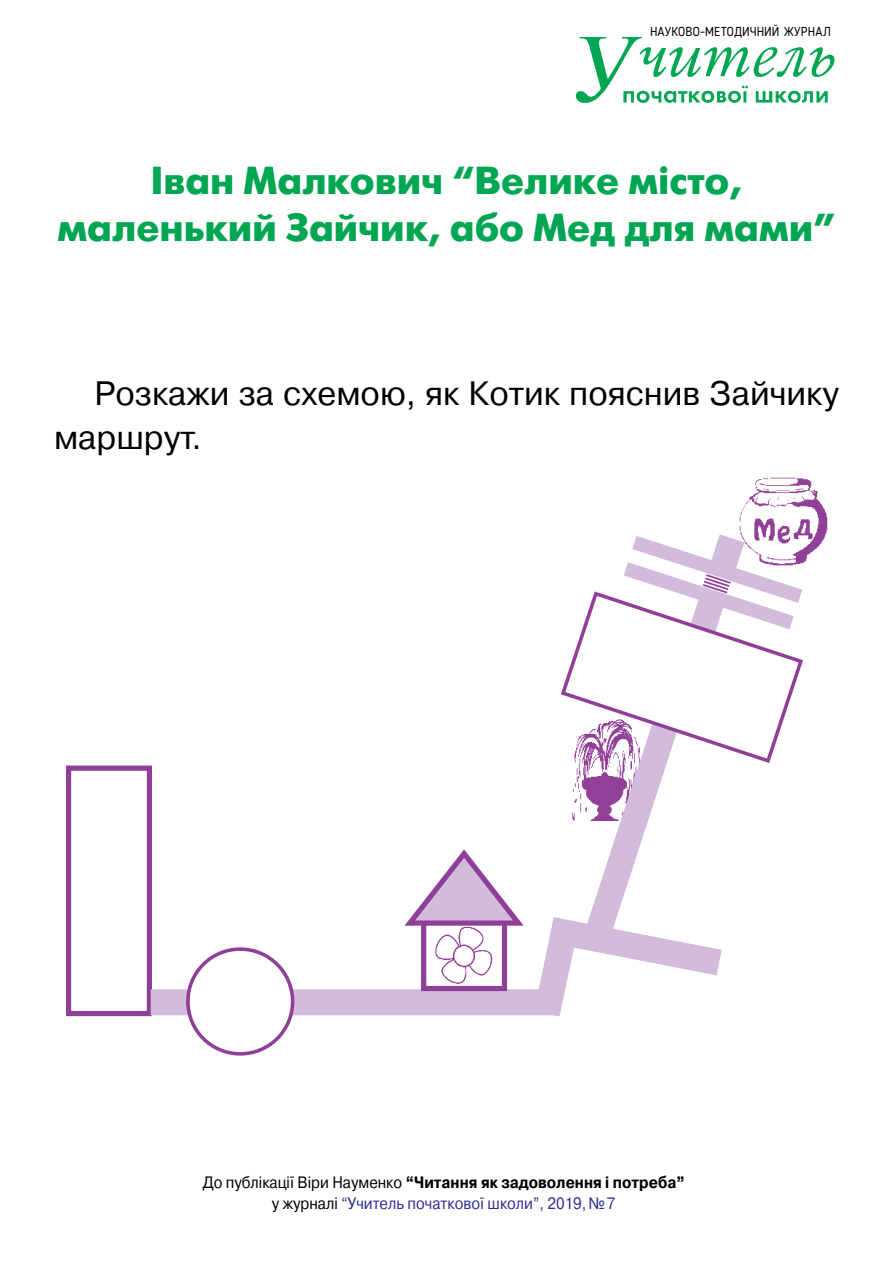
<style>
.page{position:relative;width:893px;height:1263px;background:#fff}
.page>*{position:absolute;margin:0;border:0;box-sizing:border-box;transform-origin:0 0}
.Подзаголовок2__копия{font:700 39px/46.8px "Futuris C";color:#00a651;text-align:center}
.Текст{font:33.75px/44.4px "Pragmatica C";color:#000}
.t1{font:16.5px/21.5px "Pragmatica C";color:#000;text-align:center;scale:.9 1}
.t2{font:12.9px "Blogger Sans";letter-spacing:.01em;color:#000}
.s1{font-weight:700}
.s2{color:#2e3092}
</style>
<div class="page">
<img style="left:575px;top:38px;width:260px;height:65px">
<img style="left:744px;top:478px;width:83px;height:69px">
<div style="left:292px;top:989px;width:267px;height:26px;background:#d3bbdb"></div>
<div style="left:66px;top:765px;width:86px;height:251px;border:5px solid #903f98"></div>
<svg style="left:399px;top:506px;width:419px;height:511px"></svg>
<div style="left:151px;top:989px;width:39px;height:26px;background:#d3bbdb"></div>
<div style="left:186px;top:947px;width:108px;height:108px;border:4px solid #903f98;border-radius:50%"></div>
<p class="t2" style="left:650px;top:24px;width:182px">НАУКОВО-МЕТОДИЧНИЙ ЖУРНАЛ</p>
<p class="Подзаголовок2__копия" style="left:57px;top:158px;width:779px">Іван Малкович “Велике місто, маленький Зайчик, або Мед для мами”</p>
<p class="Текст" style="left:54px;top:371px;width:786px;text-indent:40px">Розкажи за схемою, як Котик пояснив Зайчику маршрут.</p>
<p class="t1" style="left:203px;top:1171px;width:537px">До публікації Віри Науменко <span class="s1">“Читання як задоволення і потреба” </span>у журналі <span class="s2">“Учитель початкової школи”, 2019,№7</span></p>
</div>
